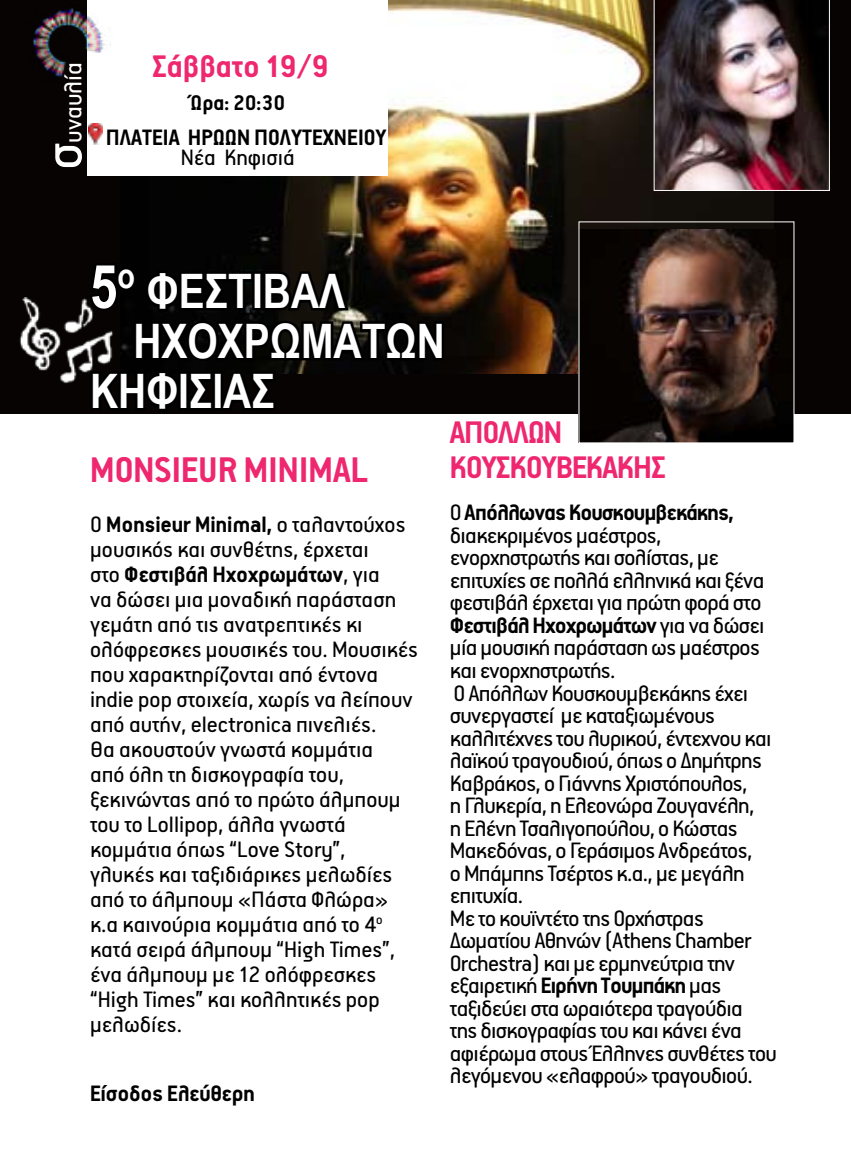
<style>
.page{position:relative;width:851px;height:1170px;background:#fff}
.page>*{position:absolute;margin:0;border:0;box-sizing:border-box;transform-origin:0 0}
.t1{font:700 47.5px "Arial Narrow";color:#fff}
.t2{font:700 40px "PF Premier Text";color:#ee276f}
.t3{font:700 35px/35px "PF Premier Text";color:#ee276f}
.t4{font:27.5px "PF Premier Text";color:#fff}
.t5{font:25px/22.5px "PF Premier Text";letter-spacing:-.025em;color:#000}
.t6{font:25px/25px "PF Premier Text";color:#000}
.t7{font:700 25px "PF Premier Text";color:#000}
.t8{font:700 23.75px "PF Premier Text";color:#000}
.s1{font-size:60px}
.s2{font-weight:700}
</style>
<div class="page">
<div style="left:0;top:0;width:850px;height:413px;background:#070302"></div>
<img style="left:254px;top:0;width:519px;height:373px">
<div style="left:87px;top:0;width:301px;height:176px;background:#fff"></div>
<img style="left:89px;top:123px;width:13px;height:22px">
<img style="left:580px;top:229px;width:212px;height:212px">
<img style="left:653px;top:0;width:176px;height:191px">
<img style="left:32px;top:8px;width:79px;height:69px">
<svg style="left:87px;top:260px;width:359px;height:154px"></svg>
<img style="left:19px;top:298px;width:112px;height:92px">
<p class="t4" style="left:60px;top:170px;width:109px;rotate:-90deg"><span class="s1">σ</span>υναυλία</p>
<h3 class="t3" style="left:152px;top:49px;width:178px">Σάββατο 19/9</h3>
<p class="t8" style="left:190px;top:91px;width:96px">Ώρα: 20:30</p>
<p class="t7" style="left:106px;top:125px;width:108px">ΠΛΑΤΕΙΑ Ηρώων</p>
<p class="t7" style="left:254px;top:125px;width:26px">Πολυτεχνείου</p>
<p class="t6" style="left:181px;top:144px;width:116px">Νέα Κηφισιά</p>
<h1 class="t1" style="left:90px;top:255px;width:256px"><span class="s1">5</span><sup>ο</sup> Φεστιβάλ</h1>
<h1 class="t1" style="left:133px;top:305px;width:313px">Ηχοχρωμάτων</h1>
<h1 class="t1" style="left:90px;top:355px;width:183px">Κηφισιάς</h1>
<h2 class="t2" style="left:90px;top:449px;width:271px">Monsieur Minimal</h2>
<p class="t6" style="left:90px;top:511px;width:329px">Ο <span class="s2">Monsieur Minimal,</span> ο ταλαντούχος μουσικός και συνθέτης, έρχεται<br>στο <span class="s2">Φεστιβάλ Ηχοχρωμάτων</span>, για<br>να δώσει μια μοναδική παράσταση γεμάτη από τις ανατρεπτικές κι ολόφρεσκες μουσικές του. Μουσικές που χαρακτηρίζονται από έντονα indie pop στοιχεία, χωρίς να λείπουν από αυτήν, electronica πινελιές.<br>Θα ακουστούν γνωστά κομμάτια<br>από όλη τη δισκογραφία του, ξεκινώντας από το πρώτο άλμπουμ του το Lollipop, άλλα γνωστά κομμάτια όπως “Love Story”,<br>γλυκές και ταξιδιάρικες μελωδίες από το άλμπουμ «Πάστα Φλώρα» κ.α καινούρια κομμάτια από το 4<sup>ο </sup>κατά σειρά άλμπουμ “High Times”, ένα άλμπουμ με 12 ολόφρεσκες “High Times” και κολλητικές pop μελωδίες.</p>
<p class="t7" style="left:90px;top:1080px;width:166px">Είσοδος Ελεύθερη</p>
<h3 class="t3" style="left:450px;top:415px;width:33px">Απόλλων<br>Κουσκουβεκάκης</h3>
<p class="t5" style="left:450px;top:501px;width:328px">Ο <span class="s2">Απόλλωνας Κουσκουμβεκάκης, </span>διακεκριμένος μαέστρος, ενορχηστρωτής και σολίστας, με επιτυχίες σε πολλά ελληνικά και ξένα φεστιβάλ έρχεται για πρώτη φορά στο<br><span class="s2">Φεστιβάλ Ηχοχρωμάτων</span> για να δώσει μία μουσική παράσταση ως μαέστρος και ενορχηστρωτής.<br>Ο Απόλλων Κουσκουμβεκάκης έχει συνεργαστεί με καταξιωμένους καλλιτέχνες του λυρικού, έντεχνου και λαϊκού τραγουδιού, όπως ο Δημήτρης<br>Καβράκος, ο Γιάννης Χριστόπουλος,<br>η Γλυκερία, η Ελεονώρα Ζουγανέλη,<br>η Ελένη Τσαλιγοπούλου, ο Κώστας<br>Μακεδόνας, ο Γεράσιμος Ανδρεάτος,<br>ο Μπάμπης Τσέρτος κ.α., με μεγάλη επιτυχία.<br>Με το κουϊντέτο της Ορχήστρας<br>Δωματίου Αθηνών (Athens Chamber<br>Orchestra) και με ερμηνεύτρια την εξαιρετική <span class="s2">Ειρήνη Τουμπάκη</span> μας ταξιδεύει στα ωραιότερα τραγούδια<br>της δισκογραφίας του και κάνει ένα αφιέρωμα στους Έλληνες συνθέτες του λεγόμενου «ελαφρού» τραγουδιού.</p>
</div>
